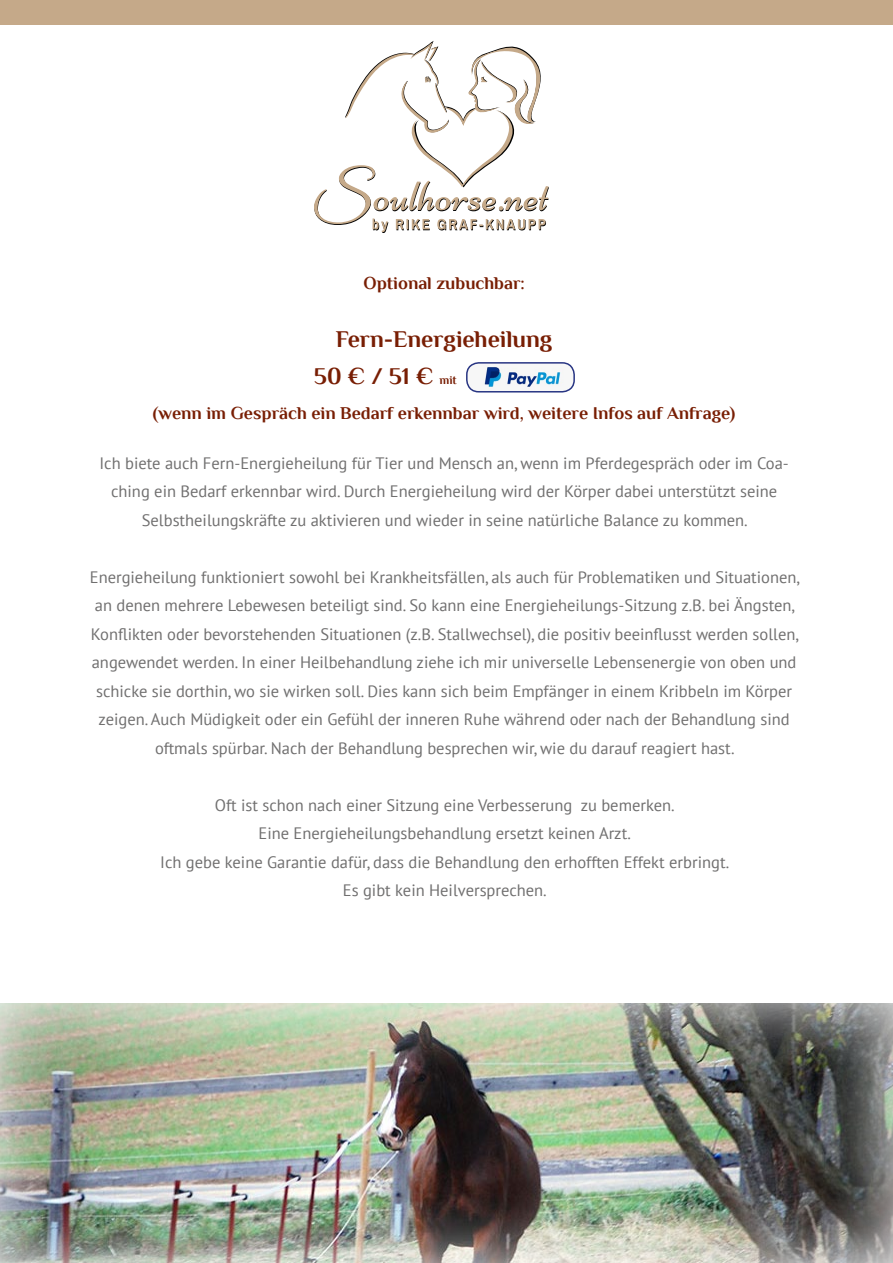
<style>
.page{position:relative;width:893px;height:1263px;background:#fff}
.page>*{position:absolute;margin:0;border:0;box-sizing:border-box;transform-origin:0 0}
.t1{font:700 24px "Philosopher";color:#781e04}
.t2{font:700 18px "Philosopher";color:#781e04}
.t3{font:16.5px/28.5px "PT Sans";color:#706f6f;text-align:center}
.s1{font-size:12px}
</style>
<div class="page">
<svg style="left:314px;top:41px;width:235px;height:192px"></svg>
<div style="left:0;top:0;width:893px;height:25px;background:#c5a989"></div>
<img style="left:0;top:1003px;width:893px;height:260px">
<img style="left:467px;top:364px;width:107px;height:28px">
<div style="left:466px;top:362px;width:109px;height:30px;border:2px solid #283583;border-radius:12px"></div>
<p class="t2" style="left:363px;top:274px;width:163px">Optional zubuchbar:</p>
<h1 class="t1" style="left:336px;top:326px;width:218px">Fern-Energieheilung</h1>
<h1 class="t1" style="left:314px;top:363px;width:144px">50 € / 51 € <span class="s1">mit</span></h1>
<p class="t2" style="left:153px;top:403px;width:584px">(wenn im Gespräch ein Bedarf erkennbar wird, weitere Infos auf Anfrage)</p>
<p class="t3" style="left:99px;top:448px;width:691px">Ich biete auch Fern-Energieheilung für Tier und Mensch an, wenn im Pferdegespräch oder im Coa&shy;ching ein Bedarf erkennbar wird. Durch Energieheilung wird der Körper dabei unterstützt seine<br>Selbstheilungskräfte zu aktivieren und wieder in seine natürliche Balance zu kommen.</p>
<p class="t3" style="left:90px;top:562px;width:711px">Energieheilung funktioniert sowohl bei Krankheitsfällen, als auch für Problematiken und Situationen, an denen mehrere Lebewesen beteiligt sind. So kann eine Energieheilungs-Sitzung z.B. bei Ängsten, Konflikten oder bevorstehenden Situationen (z.B. Stallwechsel), die positiv beeinflusst werden sollen, angewendet werden. In einer Heilbehandlung ziehe ich mir universelle Lebensenergie von oben und schicke sie dorthin, wo sie wirken soll. Dies kann sich beim Empfänger in einem Kribbeln im Körper zeigen. Auch Müdigkeit oder ein Gefühl der inneren Ruhe während oder nach der Behandlung sind oftmals spürbar. Nach der Behandlung besprechen wir, wie du darauf reagiert hast.</p>
<p class="t3" style="left:160px;top:790px;width:571px">Oft ist schon nach einer Sitzung eine Verbesserung zu bemerken.<br>Eine Energieheilungsbehandlung ersetzt keinen Arzt.<br>Ich gebe keine Garantie dafür, dass die Behandlung den erhofften Effekt erbringt.<br>Es gibt kein Heilversprechen.</p>
</div>
